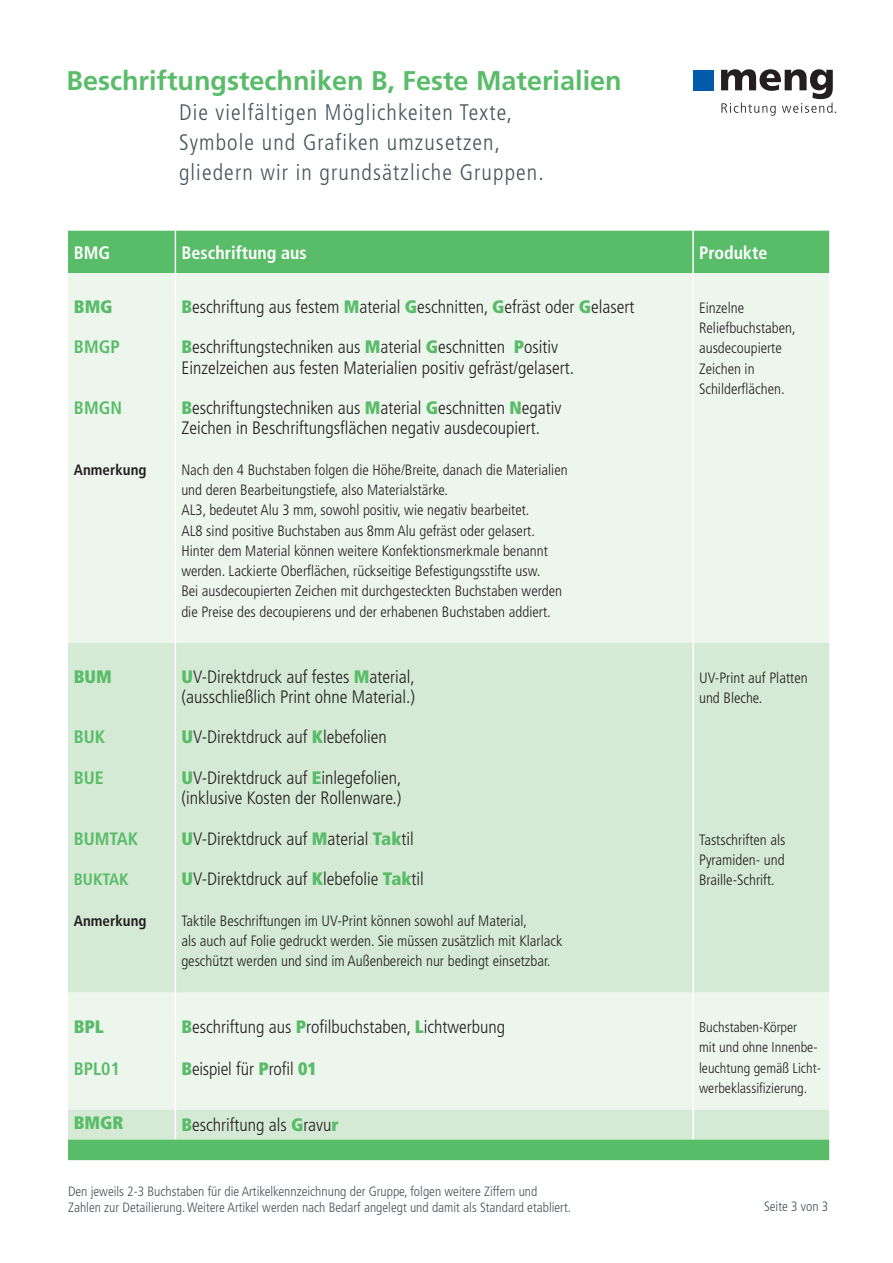
<style>
.page{position:relative;width:893px;height:1263px;background:#fff}
.page>*{position:absolute;margin:0;border:0;box-sizing:border-box;transform-origin:0 0}
.t1{font:700 27px "Frutiger LT Std";color:#59bc68}
.t2{font:300 condensed 22.5px/30px "Frutiger LT Std";letter-spacing:.05em;color:#475359}
.t3{font:300 condensed 18px/20.2px "Frutiger LT Std";color:#231f20}
.t4{font:700 condensed 18px "Frutiger LT Std";color:#fff}
.t5{font:700 condensed 18px "Frutiger LT Pro";color:#59bc68}
.t6{font:900 condensed 18px "Frutiger LT Pro";color:#59bc68}
.t7{font:700 condensed 16.5px "Frutiger LT Pro";color:#59bc68}
.t8{font:300 condensed 15px/20.2px "Frutiger LT Std";color:#231f20}
.t9{font:700 condensed 15px "Frutiger LT Pro";color:#231f20}
.t10{font:300 condensed 14.25px/20.2px "Frutiger LT Std";color:#231f20}
.t11{font:300 condensed 13.5px/16.5px "Frutiger LT Std";color:#475359}
.t12{font:300 condensed 13.35px "Frutiger LT Pro";color:#231f20;scale:1.12 1}
.s1{font-family:"Frutiger LT Pro";font-weight:900;color:#59bc68}
</style>
<div class="page">
<div style="left:693px;top:70px;width:21px;height:20px;background:#015aaa"></div>
<svg style="left:721px;top:69px;width:112px;height:47px"></svg>
<div style="left:68px;top:231px;width:761px;height:929px;background:#59bc68"></div>
<div style="left:68px;top:273px;width:761px;height:370px;background:#ecf6ed"></div>
<svg style="left:68px;top:643px;width:761px;height:496px;background:#daecd9"></svg>
<hr style="left:175px;top:273px;width:1px;height:370px;background:#fff">
<hr style="left:175px;top:643px;width:1px;height:349px;background:#fff">
<hr style="left:175px;top:992px;width:1px;height:118px;background:#fff">
<svg style="left:175px;top:1110px;width:1px;height:29px"></svg>
<hr style="left:175px;top:231px;width:1px;height:42px;background:#fff">
<hr style="left:692px;top:231px;width:2px;height:42px;background:#fff">
<hr style="left:692px;top:273px;width:2px;height:370px;background:#fff">
<hr style="left:692px;top:643px;width:2px;height:349px;background:#fff">
<hr style="left:692px;top:992px;width:2px;height:118px;background:#fff">
<hr style="left:692px;top:1110px;width:2px;height:29px;background:#fff">
<h1 class="t1" style="left:67px;top:65px;width:557px">Beschriftungstechniken B, Feste Materialien</h1>
<h2 class="t2" style="left:179px;top:98px;width:366px">Die vielfältigen Möglichkeiten Texte,<br>Symbole und Grafiken umzusetzen, gliedern wir in grundsätzliche Gruppen.</h2>
<p class="t12" style="left:834px;top:100px;width:5px">.</p>
<p class="t4" style="left:74px;top:242px;width:38px">BMG</p>
<p class="t4" style="left:181px;top:242px;width:127px">Beschriftung aus</p>
<p class="t4" style="left:699px;top:242px;width:70px">Produkte</p>
<p class="t6" style="left:74px;top:296px;width:40px">BMG</p>
<p class="t5" style="left:74px;top:336px;width:47px">BMGP</p>
<p class="t3" style="left:181px;top:297px;width:454px"><span class="s1">B</span>eschriftung aus festem <span class="s1">M</span>aterial <span class="s1">G</span>eschnitten, <span class="s1">G</span>efräst oder <span class="s1">G</span>elasert</p>
<p class="t3" style="left:181px;top:337px;width:394px"><span class="s1">B</span>eschriftungstechniken aus <span class="s1">M</span>aterial <span class="s1">G</span>eschnitten <span class="s1">P</span>ositiv<br>Einzelzeichen aus festen Materialien positiv gefräst/gelasert.</p>
<p class="t3" style="left:181px;top:398px;width:381px"><span class="s1">B</span>eschriftungstechniken aus <span class="s1">M</span>aterial <span class="s1">G</span>eschnitten <span class="s1">N</span>egativ<br>Zeichen in Beschriftungsflächen negativ ausdecoupiert.</p>
<p class="t8" style="left:181px;top:460px;width:388px">Nach den 4 Buchstaben folgen die Höhe/Breite, danach die Materialien und deren Bearbeitungstiefe, also Materialstärke.<br>AL3, bedeutet Alu 3 mm, sowohl positiv, wie negativ bearbeitet.<br>AL8 sind positive Buchstaben aus 8mm Alu gefräst oder gelasert.<br>Hinter dem Material können weitere Konfektionsmerkmale benannt werden. Lackierte Oberflächen, rückseitige Befestigungsstifte usw.<br>Bei ausdecoupierten Zeichen mit durchgesteckten Buchstaben werden die Preise des decoupierens und der erhabenen Buchstaben addiert.</p>
<p class="t8" style="left:699px;top:298px;width:98px">Einzelne<br>Reliefbuchstaben, ausdecoupierte<br>Zeichen in<br>Schilderflächen.</p>
<p class="t5" style="left:74px;top:397px;width:50px">BMGN</p>
<p class="t9" style="left:74px;top:461px;width:74px">Anmerkung</p>
<p class="t6" style="left:74px;top:665px;width:39px">BUM</p>
<p class="t5" style="left:74px;top:726px;width:33px">BUK</p>
<p class="t5" style="left:74px;top:767px;width:31px">BUE</p>
<p class="t5" style="left:74px;top:828px;width:66px">BUMTAK</p>
<p class="t7" style="left:74px;top:869px;width:56px">BUKTAK</p>
<p class="t9" style="left:74px;top:911px;width:74px">Anmerkung</p>
<p class="t6" style="left:74px;top:1015px;width:32px">BPL</p>
<p class="t5" style="left:74px;top:1058px;width:48px">BPL01</p>
<p class="t3" style="left:181px;top:666px;width:235px"><span class="s1">U</span>V-Direktdruck auf festes <span class="s1">M</span>aterial, (ausschließlich Print ohne Material.)</p>
<p class="t3" style="left:181px;top:727px;width:207px"><span class="s1">U</span>V-Direktdruck auf <span class="s1">K</span>lebefolien</p>
<p class="t3" style="left:181px;top:768px;width:222px"><span class="s1">U</span>V-Direktdruck auf <span class="s1">E</span>inlegefolien, (inklusive Kosten der Rollenware.)</p>
<p class="t3" style="left:181px;top:828px;width:234px"><span class="s1">U</span>V-Direktdruck auf <span class="s1">M</span>aterial <span class="s1">Tak</span>til</p>
<p class="t3" style="left:181px;top:869px;width:244px"><span class="s1">U</span>V-Direktdruck auf <span class="s1">K</span>lebefolie <span class="s1">Tak</span>til</p>
<p class="t8" style="left:181px;top:910px;width:383px">Taktile Beschriftungen im UV-Print können sowohl auf Material,<br>als auch auf Folie gedruckt werden. Sie müssen zusätzlich mit Klarlack geschützt werden und sind im Außenbereich nur bedingt einsetzbar.</p>
<p class="t3" style="left:181px;top:1017px;width:325px"><span class="s1">B</span>eschriftung aus <span class="s1">P</span>rofilbuchstaben, <span class="s1">L</span>ichtwerbung</p>
<p class="t3" style="left:181px;top:1059px;width:137px"><span class="s1">B</span>eispiel für <span class="s1">P</span>rofil <span class="s1">01</span></p>
<p class="t6" style="left:74px;top:1112px;width:51px">BMGR</p>
<p class="t3" style="left:181px;top:1115px;width:159px"><span class="s1">B</span>eschriftung als <span class="s1">G</span>ravu<span class="s1">r</span></p>
<p class="t11" style="left:68px;top:1183px;width:504px">Den jeweils 2-3 Buchstaben für die Artikelkennzeichnung der Gruppe, folgen weitere Ziffern und<br>Zahlen zur Detailierung. Weitere Artikel werden nach Bedarf angelegt und damit als Standard etabliert.</p>
<p class="t8" style="left:699px;top:667px;width:110px">UV-Print auf Platten und Bleche.</p>
<p class="t8" style="left:699px;top:829px;width:88px;text-align:justify">Tastschriften als Pyramiden- und Braille-Schrift.</p>
<p class="t10" style="left:699px;top:1017px;width:123px">Buchstaben-Körper<br>mit und ohne Innenbe&shy;leuchtung gemäß Licht&shy;werbeklassifizierung.</p>
<p class="t11" style="left:764px;top:1199px;width:66px">Seite 3 von 3</p>
</div>
